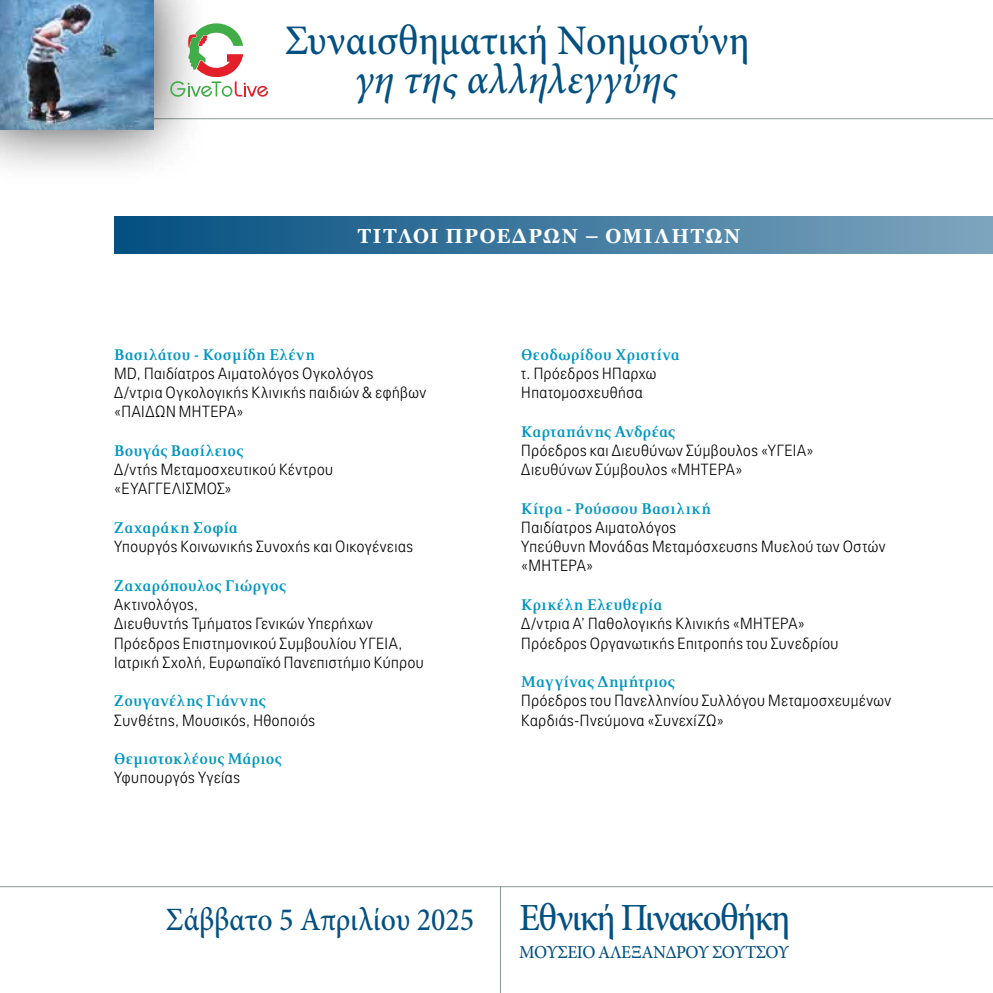
<style>
.page{position:relative;width:993px;height:993px;background:#fff}
.page>*{position:absolute;margin:0;border:0;box-sizing:border-box;transform-origin:0 0}
.t1{font:500 42.18px "Minion Pro";color:#045081;scale:.95 1}
.t2{font:italic 500 42.18px "Minion Pro";color:#045081;scale:.95 1}
.t3{font:500 32.55px "Minion Pro";color:#045081;scale:.91 1}
.t4{font:700 20.3px "Georgia";letter-spacing:.08em;color:#fff;scale:.95 1}
.t5{font:500 18.2px "Minion Pro";letter-spacing:-.035em;color:#045081;scale:.96 1}
.t6{font:700 17.5px "PF Press";letter-spacing:.02em;color:#0096c3}
.t7{font:300 15.75px/19.2px "PF Paperback";letter-spacing:.035em;color:#000}
.s1{font-size:38.5px}
</style>
<div class="page">
<div style="left:114px;top:216px;width:878px;height:38px;background:linear-gradient(to right,#034f80,#7ea5be)"></div>
<hr style="left:0;top:118px;width:992px;height:1px;background:#8b9a91">
<div style="left:0;top:0;width:210px;height:185px;background:#000;opacity:.75"></div>
<img style="left:0;top:0;width:154px;height:129px">
<hr style="left:0;top:885px;width:992px;height:1px;background:#8b9a91">
<hr style="left:500px;top:885px;width:1px;height:107px;background:#8b9a91">
<svg style="left:169px;top:22px;width:99px;height:78px"></svg>
<h1 class="t1" style="left:285px;top:12px;width:490px">Συναισθηματική Νοημοσύνη</h1>
<h1 class="t2" style="left:354px;top:50px;width:341px">γη της αλληλεγγύης</h1>
<p class="t4" style="left:357px;top:220px;width:404px">ΤΙΤΛΟΙ ΠΡΟΕΔΡΩΝ – ΟΜΙΛΗΤΩΝ</p>
<p class="t6" style="left:114px;top:345px;width:202px">Βασιλάτου - Κοσμίδη Ελένη</p>
<p class="t7" style="left:114px;top:363px;width:313px">MD, Παιδίατρος Αιματολόγος Ογκολόγος<br>Δ/ντρια Ογκολογικής Κλινικής παιδιών &amp; εφήβων «ΠΑΙΔΩΝ ΜΗΤΕΡΑ»</p>
<p class="t6" style="left:114px;top:441px;width:131px">Βουγάς Βασίλειος</p>
<p class="t7" style="left:114px;top:459px;width:220px">Δ/ντής Μεταμοσχευτικού Κέντρου «ΕΥΑΓΓΕΛΙΣΜΟΣ»</p>
<p class="t6" style="left:114px;top:518px;width:125px">Ζαχαράκη Σοφία</p>
<p class="t7" style="left:114px;top:536px;width:300px">Υπουργός Κοινωνικής Συνοχής και Οικογένειας</p>
<p class="t6" style="left:114px;top:576px;width:173px">Ζαχαρόπουλος Γιώργος</p>
<p class="t7" style="left:114px;top:594px;width:311px">Ακτινολόγος,<br>Διευθυντής Τμήματος Γενικών Υπερήχων Πρόεδρος Επιστημονικού Συμβουλίου ΥΓΕΙΑ, Ιατρική Σχολή, Ευρωπαϊκό Πανεπιστήμιο Κύπρου</p>
<p class="t6" style="left:114px;top:692px;width:153px">Ζουγανέλης Γιάννης</p>
<p class="t7" style="left:114px;top:709px;width:202px">Συνθέτης, Μουσικός, Ηθοποιός</p>
<p class="t6" style="left:114px;top:749px;width:169px">Θεμιστοκλέους Μάριος</p>
<p class="t7" style="left:114px;top:767px;width:127px">Υφυπουργός Υγείας</p>
<p class="t6" style="left:521px;top:345px;width:160px">Θεοδωρίδου Χριστίνα</p>
<p class="t7" style="left:521px;top:363px;width:136px">τ. Πρόεδρος ΗΠαρχω<br>Ηπατομοσχευθήσα</p>
<p class="t6" style="left:521px;top:422px;width:155px">Καρταπάνης Ανδρέας</p>
<p class="t7" style="left:521px;top:440px;width:294px">Πρόεδρος και Διευθύνων Σύμβουλος «ΥΓΕΙΑ»<br>Διευθύνων Σύμβουλος «ΜΗΤΕΡΑ»</p>
<p class="t6" style="left:521px;top:499px;width:191px">Κίτρα - Ρούσσου Βασιλική</p>
<p class="t7" style="left:521px;top:517px;width:365px">Παιδίατρος Αιματολόγος<br>Υπεύθυνη Μονάδας Μεταμόσχευσης Μυελού των Οστών «ΜΗΤΕΡΑ»</p>
<p class="t6" style="left:521px;top:595px;width:142px">Κρικέλη Ελευθερία</p>
<p class="t7" style="left:521px;top:613px;width:318px">Δ/ντρια Α’ Παθολογικής Κλινικής «ΜΗΤΕΡΑ»<br>Πρόεδρος Οργανωτικής Επιτροπής του Συνεδρίου</p>
<p class="t6" style="left:521px;top:672px;width:155px">Μαγγίνας Δημήτριος</p>
<p class="t7" style="left:521px;top:690px;width:371px">Πρόεδρος του Πανελληνίου Συλλόγου Μεταμοσχευμένων<br>Καρδιάς-Πνεύμονα «ΣυνεχίΖΩ»</p>
<h2 class="t3" style="left:166px;top:897px;width:687px">Σάββατο 5 Απριλίου 2025 <span class="s1">Εθνική Πινακοθήκη</span></h2>
<p class="t5" style="left:519px;top:939px;width:283px">Μουσείο Αλεξάνδρου Σούτσου</p>
</div>
